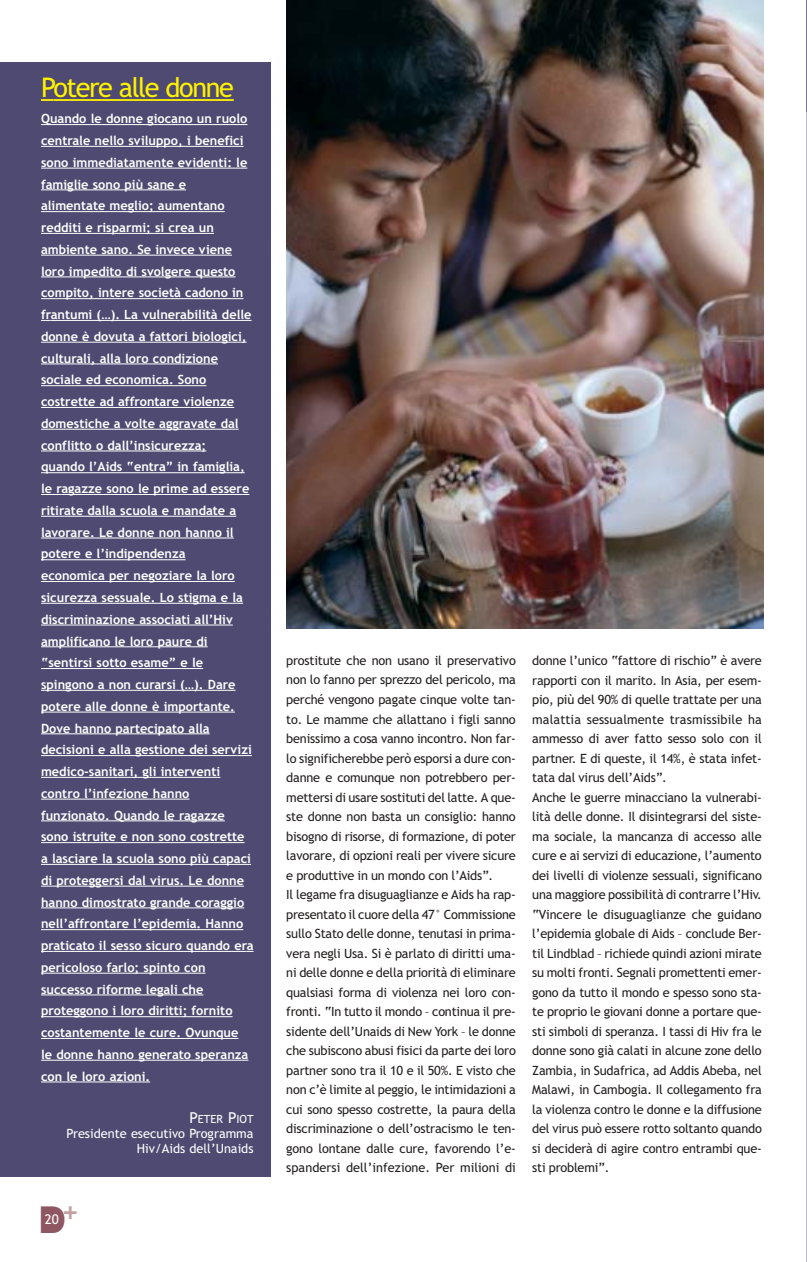
<style>
.page{position:relative;width:807px;height:1262px;background:#fff}
.page>*{position:absolute;margin:0;border:0;box-sizing:border-box;transform-origin:0 0}
.t1{font:700 37.2px "Helvetica Neue";color:#8f5761}
.t2{font:27px "Trebuchet MS";letter-spacing:-.05em;color:#fff200}
.t3{font:13.35px "Trebuchet MS";color:#fff}
.t4{font:12.75px/19.5px "Trebuchet MS";letter-spacing:-.015em;color:#231f1f}
.t5{font:700 12.75px/21.8px "Trebuchet MS";color:#fff}
.t6{font:12.75px/15px "Trebuchet MS";color:#fff;text-align:right}
.t7{font:11.25px "Trebuchet MS";color:#fff}
.s1{font-size:15px}
</style>
<div class="page">
<hr style="left:806px;top:0;width:1px;height:1261px;background:#b8b6cc">
<hr style="left:806px;top:0;width:1px;height:111px;background:#767395">
<svg style="left:44px;top:1208px;width:17px;height:22px"></svg>
<div style="left:0;top:62px;width:271px;height:1114px;background:#4f4a71"></div>
<svg style="left:41px;top:99px;width:12px;height:2px"></svg>
<hr style="left:53px;top:99px;width:181px;height:2px;background:#fff200">
<hr style="left:41px;top:124px;width:206px;height:1px;background:#fff">
<hr style="left:41px;top:146px;width:32px;height:1px;background:#fff">
<hr style="left:73px;top:146px;width:68px;height:1px;background:#fff">
<hr style="left:141px;top:146px;width:103px;height:1px;background:#fff">
<hr style="left:41px;top:168px;width:151px;height:1px;background:#fff">
<hr style="left:192px;top:168px;width:55px;height:1px;background:#fff">
<hr style="left:41px;top:189px;width:145px;height:1px;background:#fff">
<hr style="left:41px;top:211px;width:184px;height:1px;background:#fff">
<hr style="left:41px;top:233px;width:173px;height:1px;background:#fff">
<hr style="left:41px;top:255px;width:165px;height:1px;background:#fff">
<svg style="left:206px;top:255px;width:26px;height:1px"></svg>
<hr style="left:41px;top:276px;width:195px;height:1px;background:#fff">
<hr style="left:41px;top:298px;width:203px;height:1px;background:#fff">
<hr style="left:51px;top:320px;width:129px;height:1px;background:#fff">
<hr style="left:180px;top:320px;width:72px;height:1px;background:#fff">
<hr style="left:41px;top:342px;width:206px;height:1px;background:#fff">
<hr style="left:41px;top:363px;width:35px;height:1px;background:#fff">
<hr style="left:76px;top:363px;width:142px;height:1px;background:#fff">
<hr style="left:41px;top:385px;width:165px;height:1px;background:#fff">
<hr style="left:41px;top:407px;width:150px;height:1px;background:#fff">
<hr style="left:191px;top:407px;width:43px;height:1px;background:#fff">
<hr style="left:41px;top:429px;width:143px;height:1px;background:#fff">
<hr style="left:184px;top:429px;width:55px;height:1px;background:#fff">
<hr style="left:41px;top:450px;width:165px;height:1px;background:#fff">
<hr style="left:41px;top:472px;width:118px;height:1px;background:#fff">
<hr style="left:159px;top:472px;width:86px;height:1px;background:#fff">
<svg style="left:41px;top:494px;width:20px;height:1px"></svg>
<hr style="left:61px;top:494px;width:188px;height:1px;background:#fff">
<svg style="left:41px;top:516px;width:23px;height:1px"></svg>
<hr style="left:64px;top:516px;width:172px;height:1px;background:#fff">
<hr style="left:41px;top:537px;width:30px;height:1px;background:#fff">
<hr style="left:71px;top:537px;width:163px;height:1px;background:#fff">
<hr style="left:41px;top:559px;width:145px;height:1px;background:#fff">
<hr style="left:41px;top:581px;width:194px;height:1px;background:#fff">
<hr style="left:41px;top:603px;width:202px;height:1px;background:#fff">
<hr style="left:41px;top:624px;width:192px;height:1px;background:#fff">
<hr style="left:41px;top:646px;width:167px;height:1px;background:#fff">
<hr style="left:41px;top:668px;width:162px;height:1px;background:#fff">
<hr style="left:41px;top:690px;width:113px;height:1px;background:#fff">
<hr style="left:154px;top:690px;width:82px;height:1px;background:#fff">
<hr style="left:41px;top:711px;width:194px;height:1px;background:#fff">
<hr style="left:41px;top:733px;width:169px;height:1px;background:#fff">
<hr style="left:41px;top:755px;width:197px;height:1px;background:#fff">
<svg style="left:238px;top:755px;width:14px;height:1px"></svg>
<hr style="left:41px;top:777px;width:179px;height:1px;background:#fff">
<hr style="left:41px;top:798px;width:148px;height:1px;background:#fff">
<hr style="left:41px;top:820px;width:143px;height:1px;background:#fff">
<hr style="left:184px;top:820px;width:41px;height:1px;background:#fff">
<hr style="left:41px;top:842px;width:204px;height:1px;background:#fff">
<hr style="left:41px;top:864px;width:210px;height:1px;background:#fff">
<hr style="left:41px;top:885px;width:116px;height:1px;background:#fff">
<hr style="left:157px;top:885px;width:87px;height:1px;background:#fff">
<hr style="left:41px;top:907px;width:86px;height:1px;background:#fff">
<hr style="left:127px;top:907px;width:35px;height:1px;background:#fff">
<hr style="left:162px;top:907px;width:52px;height:1px;background:#fff">
<hr style="left:214px;top:907px;width:30px;height:1px;background:#fff">
<hr style="left:41px;top:929px;width:202px;height:1px;background:#fff">
<svg style="left:41px;top:951px;width:12px;height:1px"></svg>
<hr style="left:53px;top:951px;width:194px;height:1px;background:#fff">
<hr style="left:41px;top:972px;width:165px;height:1px;background:#fff">
<hr style="left:41px;top:994px;width:162px;height:1px;background:#fff">
<hr style="left:41px;top:1016px;width:192px;height:1px;background:#fff">
<hr style="left:41px;top:1038px;width:198px;height:1px;background:#fff">
<hr style="left:41px;top:1059px;width:131px;height:1px;background:#fff">
<hr style="left:172px;top:1059px;width:49px;height:1px;background:#fff">
<svg style="left:221px;top:1059px;width:27px;height:1px"></svg>
<hr style="left:41px;top:1081px;width:109px;height:1px;background:#fff">
<img style="left:286px;top:0;width:478px;height:628px">
<h2 class="t2" style="left:41px;top:77px;width:194px">Potere alle donne</h2>
<p class="t5" style="left:41px;top:109px;width:214px">Quando le donne giocano un ruolo centrale nello sviluppo, i benefici sono immediatamente evidenti: le famiglie sono più sane e alimentate meglio; aumentano redditi e risparmi; si crea un ambiente sano. Se invece viene loro impedito di svolgere questo compito, intere società cadono in frantumi (…). La vulnerabilità delle donne è dovuta a fattori biologici, culturali, alla loro condizione sociale ed economica. Sono costrette ad affrontare violenze domestiche a volte aggravate dal conflitto o dall’insicurezza;<br>quando l’Aids “entra” in famiglia, le ragazze sono le prime ad essere ritirate dalla scuola e mandate a lavorare. Le donne non hanno il potere e l’indipendenza<br>economica per negoziare la loro sicurezza sessuale. Lo stigma e la discriminazione associati all’Hiv amplificano le loro paure di “sentirsi sotto esame” e le spingono a non curarsi (…). Dare potere alle donne è importante.<br>Dove hanno partecipato alla decisioni e alla gestione dei servizi medico-sanitari, gli interventi contro l’infezione hanno funzionato. Quando le ragazze sono istruite e non sono costrette a lasciare la scuola sono più capaci di proteggersi dal virus. Le donne hanno dimostrato grande coraggio nell’affrontare l’epidemia. Hanno praticato il sesso sicuro quando era pericoloso farlo; spinto con successo riforme legali che proteggono i loro diritti; fornito costantemente le cure. Ovunque<br>le donne hanno generato speranza con le loro azioni.</p>
<p class="t7" style="left:190px;top:1114px;width:66px"><span class="s1">P</span>ETER <span class="s1">P</span>IOT</p>
<p class="t6" style="left:67px;top:1126px;width:189px">Presidente esecutivo Programma<br>Hiv/Aids dell’Unaids</p>
<h1 class="t1" style="left:38px;top:1206px;width:29px">D</h1>
<p class="t3" style="left:45px;top:1213px;width:34px">20<sup>+</sup></p>
<p class="t4" style="left:286px;top:652px;width:231px">prostitute che non usano il preservativo non lo fanno per sprezzo del pericolo, ma perché vengono pagate cinque volte tan&shy;to. Le mamme che allattano i figli sanno benissimo a cosa vanno incontro. Non far&shy;lo significherebbe però esporsi a dure con&shy;danne e comunque non potrebbero per&shy;mettersi di usare sostituti del latte. A que&shy;ste donne non basta un consiglio: hanno bisogno di risorse, di formazione, di poter lavorare, di opzioni reali per vivere sicure e produttive in un mondo con l’Aids”.<br>Il legame fra disuguaglianze e Aids ha rap&shy;presentato il cuore della 47° Commissione sullo Stato delle donne, tenutasi in prima&shy;vera negli Usa. Si è parlato di diritti uma&shy;ni delle donne e della priorità di eliminare qualsiasi forma di violenza nei loro con&shy;fronti. “In tutto il mondo – continua il pre&shy;sidente dell’Unaids di New York – le donne che subiscono abusi fisici da parte dei loro partner sono tra il 10 e il 50%. E visto che non c’è limite al peggio, le intimidazioni a cui sono spesso costrette, la paura della discriminazione o dell’ostracismo le ten&shy;gono lontane dalle cure, favorendo l’e&shy;spandersi dell’infezione. Per milioni di</p>
<p class="t4" style="left:532px;top:652px;width:231px">donne l’unico “fattore di rischio” è avere rapporti con il marito. In Asia, per esem&shy;pio, più del 90% di quelle trattate per una malattia sessualmente trasmissibile ha ammesso di aver fatto sesso solo con il partner. E di queste, il 14%, è stata infet&shy;tata dal virus dell’Aids”.<br>Anche le guerre minacciano la vulnerabi&shy;lità delle donne. Il disintegrarsi del siste&shy;ma sociale, la mancanza di accesso alle cure e ai servizi di educazione, l’aumento dei livelli di violenze sessuali, significano una maggiore possibilità di contrarre l’Hiv. “Vincere le disuguaglianze che guidano l’epidemia globale di Aids – conclude Ber&shy;til Lindblad – richiede quindi azioni mirate su molti fronti. Segnali promettenti emer&shy;gono da tutto il mondo e spesso sono sta&shy;te proprio le giovani donne a portare que&shy;sti simboli di speranza. I tassi di Hiv fra le donne sono già calati in alcune zone dello Zambia, in Sudafrica, ad Addis Abeba, nel Malawi, in Cambogia. Il collegamento fra la violenza contro le donne e la diffusione del virus può essere rotto soltanto quando si deciderà di agire contro entrambi que&shy;sti problemi”.</p>
</div>
